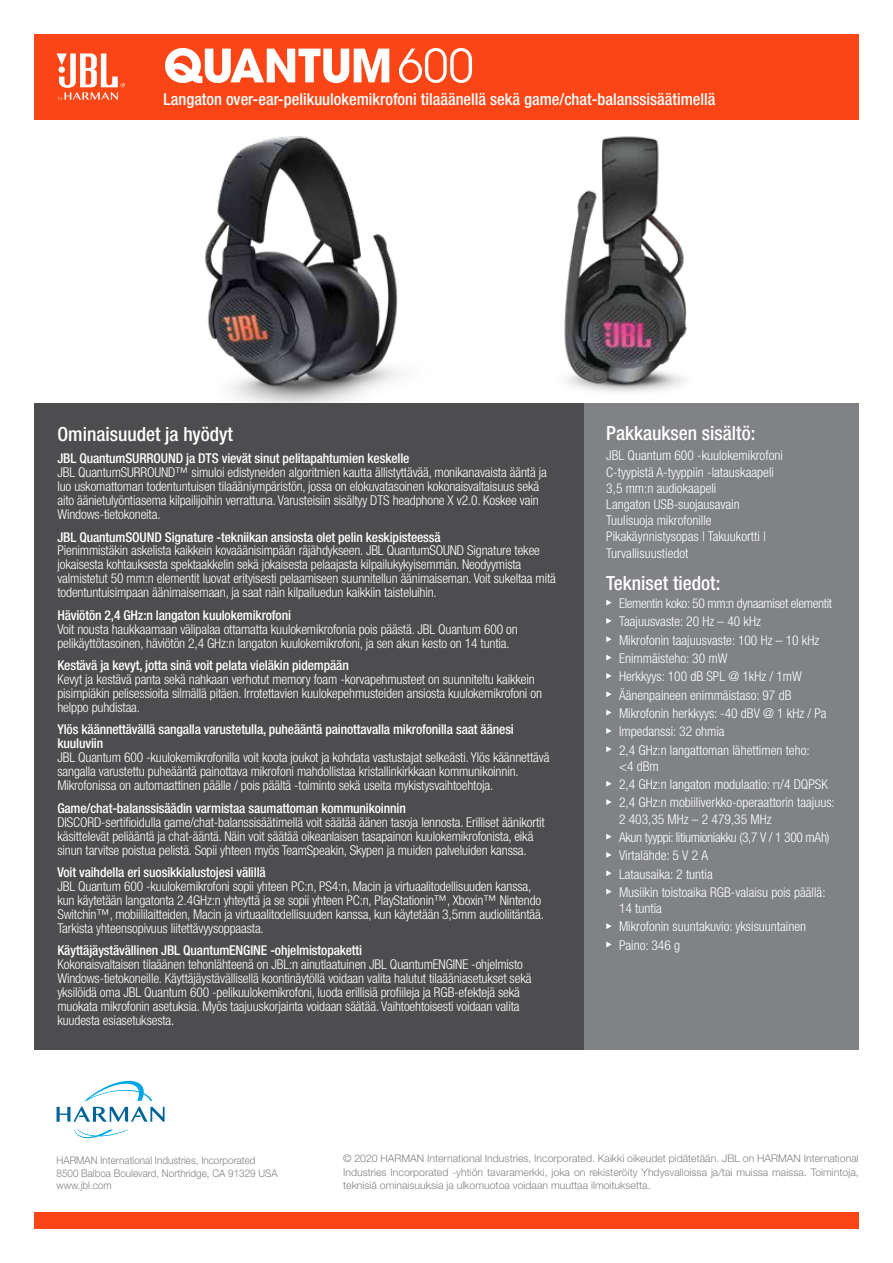
<style>
.page{position:relative;width:893px;height:1263px;background:#fff}
.page>*{position:absolute;margin:0;border:0;box-sizing:border-box;transform-origin:0 0}
.t1{font:700 50.7px "Avant Gard Goth EF";color:#fff}
.t2{font:500 condensed 19.5px "Helvetica Neue LT Pro";color:#fff}
.t3{font:500 condensed 16.5px "Helvetica Neue LT Pro";color:#fff}
.t4{font:300 condensed 13.5px/14px "Helvetica Neue LT Pro";letter-spacing:-.01em;color:#fff}
.t5{font:500 condensed 13.5px/14px "Helvetica Neue LT Pro";letter-spacing:-.01em;color:#fff}
.t6{font:300 10.5px/13.5px "Helvetica Neue LT Pro";color:#808285;text-align:justify}
.t7{font:300 10.5px/12.6px "Helvetica Neue LT Pro";color:#808285;scale:.94 1}
.s1{font-weight:400}
</style>
<div class="page">
<img style="left:564px;top:136px;width:123px;height:256px">
<img style="left:133px;top:119px;width:336px;height:284px">
<div style="left:34px;top:34px;width:825px;height:85px;background:#fa4616"></div>
<div style="left:34px;top:1213px;width:825px;height:16px;background:#fa4616"></div>
<svg style="left:57px;top:53px;width:68px;height:48px"></svg>
<svg style="left:74px;top:1130px;width:54px;height:8px"></svg>
<svg style="left:57px;top:1080px;width:108px;height:42px"></svg>
<div style="left:584px;top:403px;width:275px;height:647px;background:#808285"></div>
<svg style="left:606px;top:600px;width:6px;height:5px"></svg>
<svg style="left:606px;top:618px;width:6px;height:6px"></svg>
<svg style="left:606px;top:636px;width:6px;height:6px"></svg>
<svg style="left:606px;top:655px;width:6px;height:5px"></svg>
<svg style="left:606px;top:673px;width:6px;height:6px"></svg>
<svg style="left:606px;top:691px;width:6px;height:6px"></svg>
<svg style="left:606px;top:710px;width:6px;height:5px"></svg>
<svg style="left:606px;top:728px;width:6px;height:6px"></svg>
<svg style="left:606px;top:746px;width:6px;height:6px"></svg>
<svg style="left:606px;top:781px;width:6px;height:6px"></svg>
<svg style="left:606px;top:799px;width:6px;height:6px"></svg>
<svg style="left:606px;top:834px;width:6px;height:5px"></svg>
<svg style="left:606px;top:852px;width:6px;height:6px"></svg>
<svg style="left:606px;top:870px;width:6px;height:6px"></svg>
<svg style="left:606px;top:889px;width:6px;height:5px"></svg>
<svg style="left:606px;top:923px;width:6px;height:6px"></svg>
<svg style="left:606px;top:941px;width:6px;height:6px"></svg>
<div style="left:34px;top:403px;width:550px;height:647px;background:#4d4d4f"></div>
<h1 class="t1" style="left:163px;top:35px;width:312px">QUANTUM <span class="s1">600</span></h1>
<p class="t3" style="left:163px;top:89px;width:553px">Langaton over-ear-pelikuulokemikrofoni tilaäänellä sekä game/chat-balanssisäätimellä</p>
<h2 class="t2" style="left:57px;top:422px;width:177px">Ominaisuudet ja hyödyt</h2>
<p class="t5" style="left:57px;top:451px;width:354px">JBL QuantumSURROUND ja DTS vievät sinut pelitapahtumien keskelle</p>
<p class="t4" style="left:57px;top:465px;width:491px">JBL QuantumSURROUND™ simuloi edistyneiden algoritmien kautta ällistyttävää, monikanavaista ääntä ja luo uskomattoman todentuntuisen tilaääniympäristön, jossa on elokuvatasoinen kokonaisvaltaisuus sekä aito äänietulyöntiasema kilpailijoihin verrattuna. Varusteisiin sisältyy DTS headphone X v2.0. Koskee vain Windows-tietokoneita.</p>
<p class="t5" style="left:57px;top:530px;width:385px">JBL QuantumSOUND Signature -tekniikan ansiosta olet pelin keskipisteessä</p>
<p class="t4" style="left:57px;top:544px;width:500px">Pienimmistäkin askelista kaikkein kovaäänisimpään räjähdykseen. JBL QuantumSOUND Signature tekee jokaisesta kohtauksesta spektaakkelin sekä jokaisesta pelaajasta kilpailukykyisemmän. Neodyymista valmistetut 50 mm:n elementit luovat erityisesti pelaamiseen suunnitellun äänimaiseman. Voit sukeltaa mitä todentuntuisimpaan äänimaisemaan, ja saat näin kilpailuedun kaikkiin taisteluihin.</p>
<p class="t5" style="left:57px;top:608px;width:235px">Häviötön 2,4 GHz:n langaton kuulokemikrofoni</p>
<p class="t4" style="left:57px;top:622px;width:462px">Voit nousta haukkaamaan välipalaa ottamatta kuulokemikrofonia pois päästä. JBL Quantum 600 on pelikäyttötasoinen, häviötön 2,4 GHz:n langaton kuulokemikrofoni, ja sen akun kesto on 14 tuntia.</p>
<p class="t5" style="left:57px;top:658px;width:293px">Kestävä ja kevyt, jotta sinä voit pelata vieläkin pidempään</p>
<p class="t4" style="left:57px;top:672px;width:486px">Kevyt ja kestävä panta sekä nahkaan verhotut memory foam -korvapehmusteet on suunniteltu kaikkein pisimpiäkin pelisessioita silmällä pitäen. Irrotettavien kuulokepehmusteiden ansiosta kuulokemikrofoni on helppo puhdistaa.</p>
<p class="t5" style="left:57px;top:722px;width:458px">Ylös käännettävällä sangalla varustetulla, puheääntä painottavalla mikrofonilla saat äänesi kuuluviin</p>
<p class="t4" style="left:57px;top:750px;width:494px">JBL Quantum 600 -kuulokemikrofonilla voit koota joukot ja kohdata vastustajat selkeästi. Ylös käännettävä sangalla varustettu puheääntä painottava mikrofoni mahdollistaa kristallinkirkkaan kommunikoinnin.<br>Mikrofonissa on automaattinen päälle / pois päältä -toiminto sekä useita mykistysvaihtoehtoja.</p>
<p class="t5" style="left:57px;top:801px;width:350px">Game/chat-balanssisäädin varmistaa saumattoman kommunikoinnin</p>
<p class="t4" style="left:57px;top:815px;width:489px">DISCORD-sertifioidulla game/chat-balanssisäätimellä voit säätää äänen tasoja lennosta. Erilliset äänikortit käsittelevät peliääntä ja chat-ääntä. Näin voit säätää oikeanlaisen tasapainon kuulokemikrofonista, eikä sinun tarvitse poistua pelistä. Sopii yhteen myös TeamSpeakin, Skypen ja muiden palveluiden kanssa.</p>
<p class="t5" style="left:57px;top:865px;width:210px">Voit vaihdella eri suosikkialustojesi välillä</p>
<p class="t4" style="left:57px;top:879px;width:488px">JBL Quantum 600 -kuulokemikrofoni sopii yhteen PC:n, PS4:n, Macin ja virtuaalitodellisuuden kanssa, kun käytetään langatonta 2.4GHz:n yhteyttä ja se sopii yhteen PC:n, PlayStationin™, Xboxin™ Nintendo Switchin™, mobiililaitteiden, Macin ja virtuaalitodellisuuden kanssa, kun käytetään 3,5mm audioliitäntää.<br>Tarkista yhteensopivuus liitettävyysoppaasta.</p>
<p class="t5" style="left:57px;top:943px;width:306px">Käyttäjäystävällinen JBL QuantumENGINE -ohjelmistopaketti</p>
<p class="t4" style="left:57px;top:957px;width:476px">Kokonaisvaltaisen tilaäänen tehonlähteenä on JBL:n ainutlaatuinen JBL QuantumENGINE -ohjelmisto Windows-tietokoneille. Käyttäjäystävällisellä koontinäytöllä voidaan valita halutut tilaääniasetukset sekä yksilöidä oma JBL Quantum 600 -pelikuulokemikrofoni, luoda erillisiä profiileja ja RGB-efektejä sekä muokata mikrofonin asetuksia. Myös taajuuskorjainta voidaan säätää. Vaihtoehtoisesti voidaan valita kuudesta esiasetuksesta.</p>
<h2 class="t2" style="left:606px;top:421px;width:151px">Pakkauksen sisältö:</h2>
<p class="t4" style="left:606px;top:447px;width:178px;line-height:16.2px">JBL Quantum 600 -kuulokemikrofoni<br>C-tyypistä A-tyyppiin -latauskaapeli<br>3,5 mm:n audiokaapeli<br>Langaton USB-suojausavain<br>Tuulisuoja mikrofonille<br>Pikakäynnistysopas | Takuukortti |<br>Turvallisuustiedot</p>
<h2 class="t2" style="left:606px;top:571px;width:116px">Tekniset tiedot:</h2>
<p class="t4" style="left:619px;top:594px;width:215px;line-height:18.3px">Elementin koko: 50 mm:n dynaamiset elementit Taajuusvaste: 20 Hz – 40 kHz<br>Mikrofonin taajuusvaste: 100 Hz – 10 kHz Enimmäisteho: 30 mW<br>Herkkyys: 100 dB SPL @ 1kHz / 1mW Äänenpaineen enimmäistaso: 97 dB Mikrofonin herkkyys: -40 dBV @ 1 kHz / Pa Impedanssi: 32 ohmia<br>2,4 GHz:n langattoman lähettimen teho:</p>
<p class="t4" style="left:619px;top:757px;width:217px;line-height:18.3px">&lt;4 dBm<br>2,4 GHz:n langaton modulaatio: π/4 DQPSK<br>2,4 GHz:n mobiiliverkko-operaattorin taajuus:</p>
<p class="t4" style="left:619px;top:809px;width:212px;line-height:18.3px">2 403,35 MHz – 2 479,35 MHz<br>Akun tyyppi: litiumioniakku (3,7 V / 1 300 mAh)<br>Virtalähde: 5 V 2 A<br>Latausaika: 2 tuntia<br>Musiikin toistoaika RGB-valaisu pois päällä:</p>
<p class="t4" style="left:619px;top:899px;width:189px;line-height:18.3px">14 tuntia<br>Mikrofonin suuntakuvio: yksisuuntainen<br>Paino: 346 g</p>
<p class="t7" style="left:57px;top:1154px;width:237px">HARMAN International Industries, Incorporated<br>8500 Balboa Boulevard, Northridge, CA 91329 USA www.jbl.com</p>
<p class="t6" style="left:343px;top:1151px;width:517px">© 2020 HARMAN International Industries, Incorporated. Kaikki oikeudet pidätetään. JBL on HARMAN International Industries Incorporated -yhtiön tavaramerkki, joka on rekisteröity Yhdysvalloissa ja/tai muissa maissa. Toimintoja, teknisiä ominaisuuksia ja ulkomuotoa voidaan muuttaa ilmoituksetta.</p>
</div>
